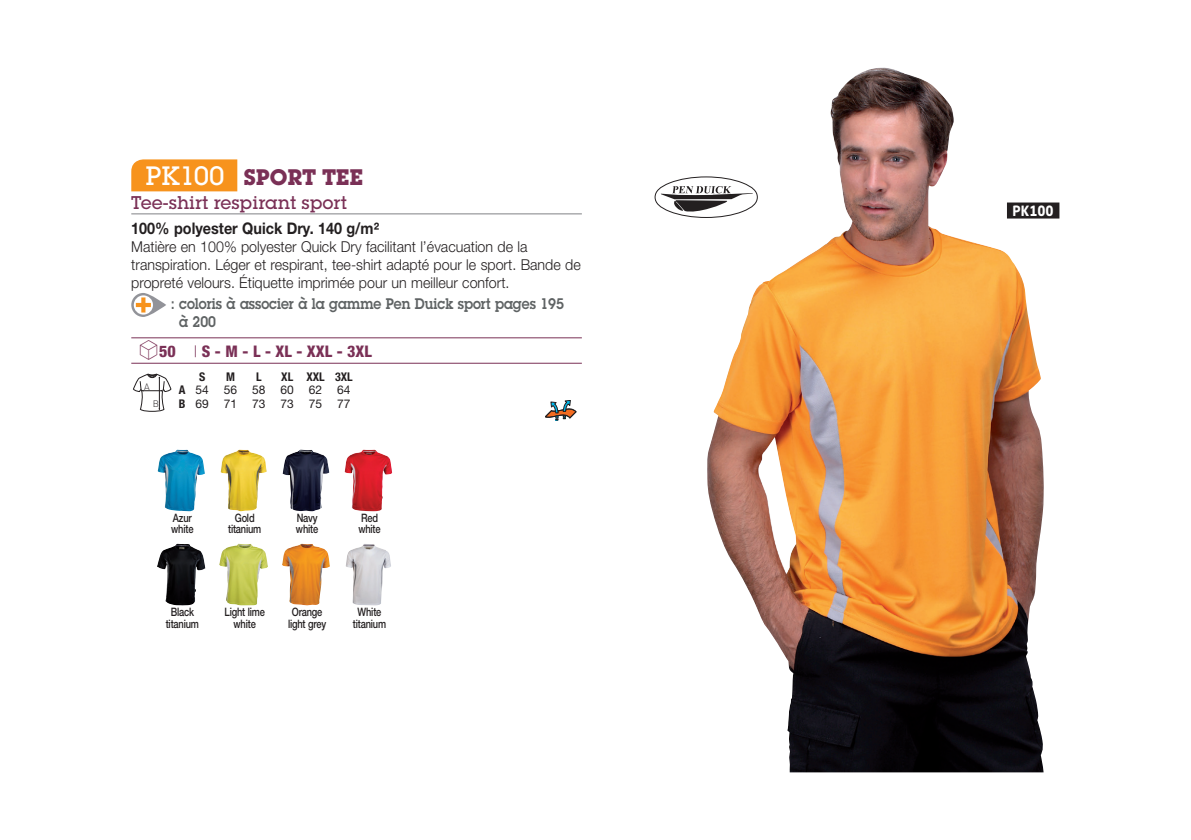
<style>
.page{position:relative;width:1191px;height:840px;background:#fff}
.page>*{position:absolute;margin:0;border:0;box-sizing:border-box;transform-origin:0 0}
.t1{font:700 22px "Lubalin Graph Std";color:#7a3056}
.t2{font:500 18px "Lubalin Graph Std";color:#7a3056}
.t3{font:700 16px "Helvetica Neue LT";color:#231f20;scale:.9 1}
.t4{font:800 condensed 16px "Helvetica Neue LT";color:#7a3056}
.t5{font:300 15px/18px "Helvetica Neue LT";color:#231f20;scale:.95 1}
.t6{font:600 15px/18px "Lubalin Graph Std";color:#5f6364;scale:.9 1}
.t7{font:700 14px "Neo Sans Std";color:#fff;scale:.9 1}
.t8{font:12px "Helvetica Neue LT";color:#231f20}
.t9{font:700 condensed 12px "Helvetica Neue LT";color:#231f20}
.t10{font:500 11.6px/11.6px "Helvetica Neue LT";letter-spacing:-.02em;color:#231f20;text-align:center;scale:.8 1}
.t11{font:300 9.2px "DIN";color:#231f20}
.s1{font-weight:500;font-size:26px;color:#fff}
.s2{font-family:"Linotype Shapeshifter";font-weight:400;font-stretch:normal;font-size:26px}
.s3{font-weight:300}
.s4{font-weight:700;font-stretch:condensed}
</style>
<div class="page">
<img style="left:707px;top:68px;width:338px;height:704px">
<hr style="left:131px;top:213px;width:451px;height:1px;background:#808285">
<hr style="left:131px;top:337px;width:451px;height:1px;background:#7a3056">
<hr style="left:131px;top:362px;width:451px;height:1px;background:#7a3056">
<div style="left:131px;top:159px;width:106px;height:32px;background:#f7931d"></div>
<svg style="left:131px;top:293px;width:35px;height:24px"></svg>
<svg style="left:134px;top:295px;width:19px;height:19px"></svg>
<svg style="left:136px;top:297px;width:15px;height:15px"></svg>
<svg style="left:133px;top:373px;width:38px;height:38px"></svg>
<svg style="left:545px;top:400px;width:31px;height:20px"></svg>
<svg style="left:654px;top:176px;width:104px;height:42px"></svg>
<div style="left:1007px;top:202px;width:52px;height:16px;background:#231f20"></div>
<div style="left:448px;top:469px;width:159px;height:52px;border:1px solid #fff;border-radius:22px"></div>
<img style="left:346px;top:544px;width:45px;height:61px">
<img style="left:344px;top:449px;width:48px;height:62px">
<img style="left:282px;top:543px;width:48px;height:62px">
<img style="left:282px;top:449px;width:47px;height:62px">
<img style="left:219px;top:543px;width:49px;height:62px">
<img style="left:220px;top:449px;width:47px;height:62px">
<img style="left:157px;top:543px;width:48px;height:62px">
<img style="left:158px;top:449px;width:47px;height:62px">
<h1 class="t1" style="left:146px;top:162px;width:219px"><span class="s1">PK100</span> SPORT TEE</h1>
<p class="t2" style="left:131px;top:191px;width:217px">Tee-shirt respirant sport</p>
<p class="t3" style="left:131px;top:218px;width:277px">100% polyester Quick Dry. 140 g/m²</p>
<p class="t5" style="left:131px;top:237px;width:474px">Matière en 100% polyester Quick Dry facilitant l’évacuation de la transpiration. Léger et respirant, tee-shirt adapté pour le sport. Bande de propreté velours. Étiquette imprimée pour un meilleur confort.</p>
<p class="t6" style="left:179px;top:294px;width:429px;text-indent:-9px">: coloris à associer à la gamme Pen Duick sport pages 195 à 200</p>
<p class="t4" style="left:138px;top:341px;width:235px"><span class="s2">S</span>50 <span class="s3">|</span> S - M - L - XL - XXL - 3XL</p>
<p class="t11" style="left:144px;top:380px;width:7px">A</p>
<p class="t11" style="left:153px;top:398px;width:8px">B</p>
<p class="t9" style="left:199px;top:369px;width:8px">S</p>
<p class="t9" style="left:226px;top:369px;width:10px">M</p>
<p class="t9" style="left:256px;top:369px;width:7px">L</p>
<p class="t9" style="left:281px;top:369px;width:73px">XL XXL 3XL</p>
<p class="t8" style="left:179px;top:383px;width:32px"><span class="s4">A</span> 54</p>
<p class="t8" style="left:224px;top:383px;width:15px">56</p>
<p class="t8" style="left:252px;top:383px;width:15px">58</p>
<p class="t8" style="left:280px;top:383px;width:15px">60</p>
<p class="t8" style="left:309px;top:383px;width:15px">62</p>
<p class="t8" style="left:337px;top:383px;width:15px">64</p>
<p class="t8" style="left:179px;top:396px;width:32px"><span class="s4">B</span> 69</p>
<p class="t8" style="left:224px;top:396px;width:15px">71</p>
<p class="t8" style="left:252px;top:396px;width:15px">73</p>
<p class="t8" style="left:280px;top:396px;width:15px">73</p>
<p class="t8" style="left:309px;top:396px;width:15px">75</p>
<p class="t8" style="left:337px;top:396px;width:15px">77</p>
<p class="t10" style="left:171px;top:511px;width:29px;text-align:left">azur white</p>
<p class="t10" style="left:228px;top:511px;width:43px">gold titanium</p>
<p class="t10" style="left:296px;top:511px;width:29px;text-align:left">navy white</p>
<p class="t10" style="left:358px;top:511px;width:29px;text-align:left">red white</p>
<p class="t10" style="left:166px;top:605px;width:43px">black titanium</p>
<p class="t10" style="left:224px;top:605px;width:52px">light lime white</p>
<p class="t10" style="left:288px;top:605px;width:49px">orange light grey</p>
<p class="t10" style="left:353px;top:605px;width:43px">white titanium</p>
<p class="t7" style="left:1012px;top:202px;width:47px">PK100</p>
</div>
